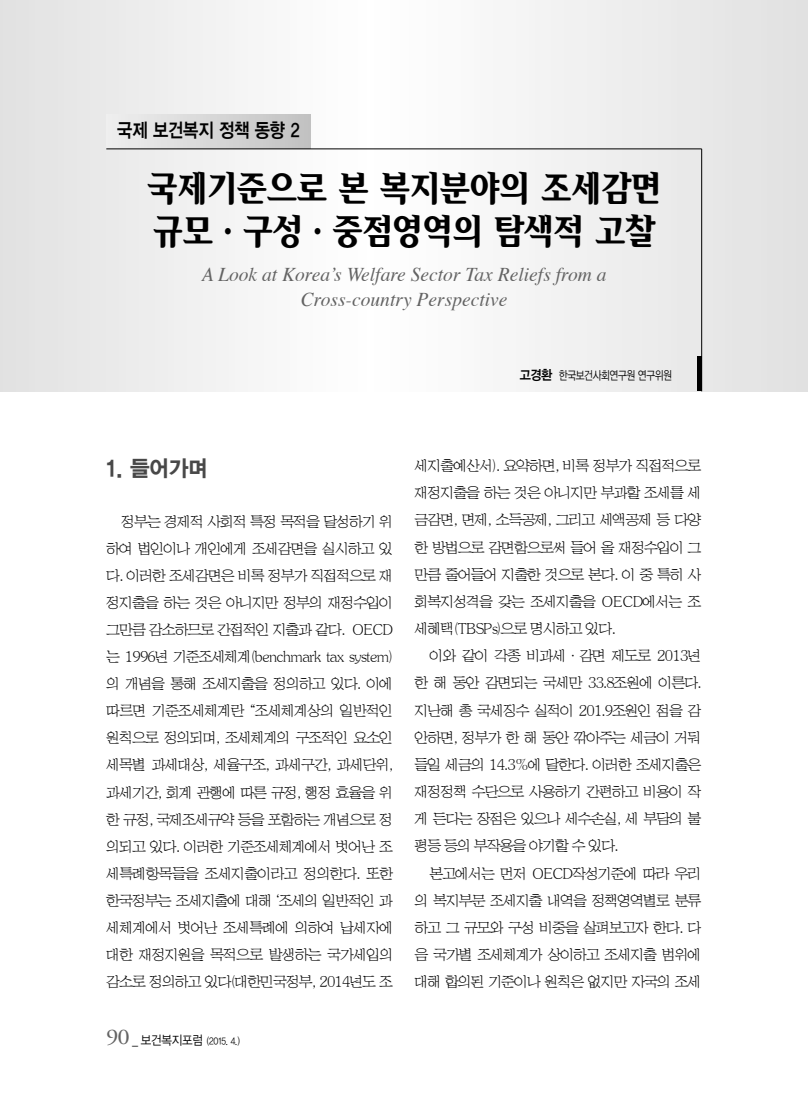
<style>
.page{position:relative;width:808px;height:1106px;background:#fff}
.page>*{position:absolute;margin:0;border:0;box-sizing:border-box;transform-origin:0 0}
.t1{font:36px/43.2px "Iris B";letter-spacing:-.055em;color:#000;scale:.88 1}
.t2{font:22.5px "YDVYGO15";color:#484848;scale:.95 1}
.t3{font:italic 19.5px/24.8px "Times";color:#636363;text-align:center}
.t4{font:19.5px "YDVYGO14";letter-spacing:-.01em;color:#000;scale:.85 1}
.t5{font:15px/27.2px "HY Sin Mun Myeong Jo Pro";letter-spacing:-.08em;color:#000;text-align:justify}
.t6{font:12px "YDVYGO12";letter-spacing:-.04em;color:#000;scale:.8 1}
.t7{font:9.75px "YDVYGO12";color:#000;scale:.9 1}
.s1{font-family:"YDVYGO14";font-size:13.5px}
.s2{font-family:"Adobe Garamond Pro";font-size:22.5px;color:#636363}
.s3{font-size:12.75px}
</style>
<div class="page">
<svg style="left:0;top:0;width:808px;height:391px"></svg>
<div style="left:106px;top:115px;width:204px;height:34px;background:linear-gradient(to right,#efefef,#c2c2c2)"></div>
<hr style="left:106px;top:149px;width:596px;height:1px;background:#000">
<hr style="left:701px;top:149px;width:1px;height:242px;background:#000">
<div style="left:697px;top:356px;width:5px;height:35px;background:#000"></div>
<h3 class="t4" style="left:117px;top:119px;width:216px">국제 보건복지 정책 동향 2</h3>
<h1 class="t1" style="left:146px;top:168px;width:587px">국제기준으로 본 복지분야의 조세감면 규모·구성·중점영역의 탐색적 고찰</h1>
<h3 class="t3" style="left:202px;top:261px;width:406px">A Look at Korea’s Welfare Sector Tax Reliefs from a<br>Cross-country Perspective</h3>
<p class="t6" style="left:520px;top:369px;width:192px"><span class="s1">고경환</span> 한국보건사회연구원 연구위원</p>
<h2 class="t2" style="left:106px;top:455px;width:108px">1. 들어가며</h2>
<p class="t5" style="left:106px;top:507px;width:289px;text-indent:15px">정부는 경제적 사회적 특정 목적을 달성하기 위 하여 법인이나 개인에게 조세감면을 실시하고 있 다. 이러한 조세감면은 비록 정부가 직접적으로 재 정지출을 하는 것은 아니지만 정부의 재정수입이 그만큼 감소하므로 간접적인 지출과 같다. OECD 는 1996년 기준조세체계(benchmark tax system) 의 개념을 통해 조세지출을 정의하고 있다. 이에 따르면 기준조세체계란 “조세체계상의 일반적인 원칙으로 정의되며, 조세체계의 구조적인 요소인 세목별 과세대상, 세율구조, 과세구간, 과세단위, 과세기간, 회계 관행에 따른 규정, 행정 효율을 위 한 규정, 국제조세규약 등을 포함하는 개념으로 정 의되고 있다. 이러한 기준조세체계에서 벗어난 조 세특례항목들을 조세지출이라고 정의한다. 또한 한국정부는 조세지출에 대해 ‘조세의 일반적인 과 세체계에서 벗어난 조세특례에 의하여 납세자에 대한 재정지원을 목적으로 발생하는 국가세입의 감소로 정의하고 있다(대한민국정부, 2014년도 조</p>
<p class="t7" style="left:106px;top:1035px;width:150px"><span class="s2">90</span> <span class="s3">_ 보건복지포럼</span> (2015. 4.)</p>
<p class="t5" style="left:415px;top:452px;width:289px">세지출예산서). 요약하면, 비록 정부가 직접적으로 재정지출을 하는 것은 아니지만 부과할 조세를 세 금감면, 면제, 소득공제, 그리고 세액공제 등 다양 한 방법으로 감면함으로써 들어 올 재정수입이 그 만큼 줄어들어 지출한 것으로 본다. 이 중 특히 사 회복지성격을 갖는 조세지출을 OECD에서는 조 세혜택(TBSPs)으로 명시하고 있다.</p>
<p class="t5" style="left:415px;top:642px;width:289px;text-indent:15px">이와 같이 각종 비과세·감면 제도로 2013년 한 해 동안 감면되는 국세만 33.8조원에 이른다. 지난해 총 국세징수 실적이 201.9조원인 점을 감 안하면, 정부가 한 해 동안 깎아주는 세금이 거둬 들일 세금의 14.3%에 달한다. 이러한 조세지출은 재정정책 수단으로 사용하기 간편하고 비용이 작 게 든다는 장점은 있으나 세수손실, 세 부담의 불 평등 등의 부작용을 야기할 수 있다.</p>
<p class="t5" style="left:415px;top:859px;width:289px;text-indent:15px">본고에서는 먼저 OECD작성기준에 따라 우리 의 복지부문 조세지출 내역을 정책영역별로 분류 하고 그 규모와 구성 비중을 살펴보고자 한다. 다 음 국가별 조세체계가 상이하고 조세지출 범위에 대해 합의된 기준이나 원칙은 없지만 자국의 조세</p>
</div>
